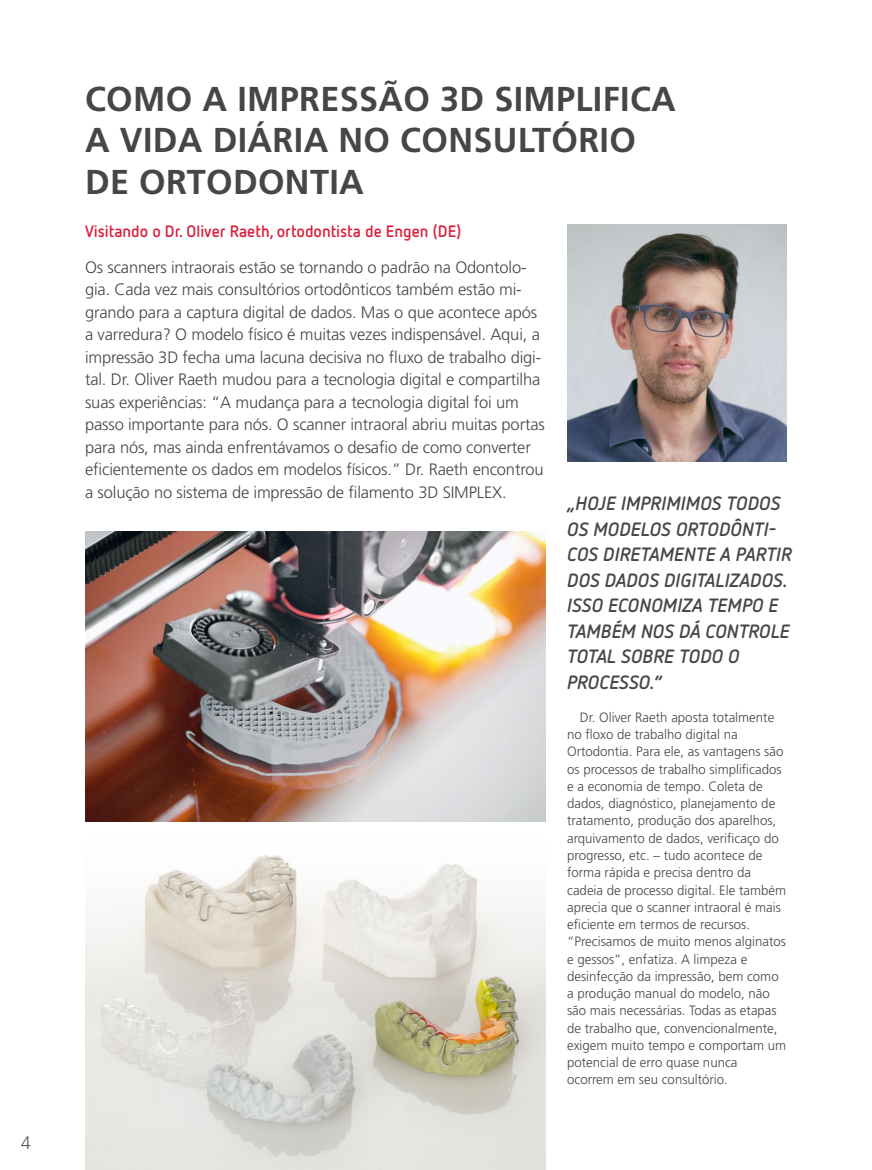
<style>
.page{position:relative;width:872px;height:1170px;background:#fff}
.page>*{position:absolute;margin:0;border:0;box-sizing:border-box;transform-origin:0 0}
.t1{font:700 34.5px/41.4px "Frutiger LT Std";letter-spacing:.01em;color:#464547}
.t2{font:italic 700 19.2px/25.5px "Netto Pro";letter-spacing:.005em;color:#464547}
.t3{font:300 18px "Frutiger LT Std";color:#58595b}
.t4{font:300 16.5px/22.5px "Frutiger LT Std";letter-spacing:-.01em;color:#464547}
.t5{font:700 16.5px "Netto Pro";color:#da1f3d}
.t6{font:300 13.5px/17.2px "Frutiger LT Std";color:#464547}
</style>
<div class="page">
<img style="left:85px;top:531px;width:461px;height:638px">
<img style="left:567px;top:224px;width:220px;height:237px">
<h3 class="t3" style="left:21px;top:1132px;width:11px">4</h3>
<h1 class="t1" style="left:85px;top:78px;width:592px">COMO A IMPRESSÃO 3D SIMPLIFICA<br>A VIDA DIÁRIA NO CONSULTÓRIO<br>DE ORTODONTIA</h1>
<p class="t5" style="left:85px;top:220px;width:378px">Visitando o Dr. Oliver Raeth, ortodontista de Engen (DE)</p>
<p class="t4" style="left:85px;top:256px;width:461px">Os scanners intraorais estão se tornando o padrão na Odontolo&shy;gia. Cada vez mais consultórios ortodônticos também estão mi&shy;grando para a captura digital de dados. Mas o que acontece após a varredura? O modelo físico é muitas vezes indispensável. Aqui, a impressão 3D fecha uma lacuna decisiva no fluxo de trabalho digi&shy;tal. Dr. Oliver Raeth mudou para a tecnologia digital e compartilha suas experiências: “A mudança para a tecnologia digital foi um passo importante para nós. O scanner intraoral abriu muitas portas para nós, mas ainda enfrentávamos o desafio de como converter eficientemente os dados em modelos físicos.” Dr. Raeth encontrou a solução no sistema de impressão de filamento 3D SIMPLEX.</p>
<h2 class="t2" style="left:567px;top:490px;width:226px">„HOJE IMPRIMIMOS TODOS<br>OS MODELOS ORTODÔNTI-<br>COS DIRETAMENTE A PARTIR<br>DOS DADOS DIGITALIZADOS.<br>ISSO ECONOMIZA TEMPO E<br>TAMBÉM NOS DÁ CONTROLE<br>TOTAL SOBRE TODO O<br>PROCESSO.“</h2>
<p class="t6" style="left:567px;top:708px;width:221px;text-indent:13px">Dr. Oliver Raeth aposta totalmente no floxo de trabalho digital na Ortodontia. Para ele, as vantagens são os processos de trabalho simplificados e a economia de tempo. Coleta de dados, diagnóstico, planejamento de tratamento, produção dos aparelhos, arquivamento de dados, verificaço do progresso, etc. – tudo acontece de forma rápida e precisa dentro da cadeia de processo digital. Ele também aprecia que o scanner intraoral é mais eficiente em termos de recursos. “Precisamos de muito menos alginatos e gessos”, enfatiza. A limpeza e desinfecção da impressão, bem como a produção manual do modelo, não são mais necessárias. Todas as etapas de trabalho que, convencionalmente, exigem muito tempo e comportam um potencial de erro quase nunca ocorrem em seu consultório.</p>
</div>
